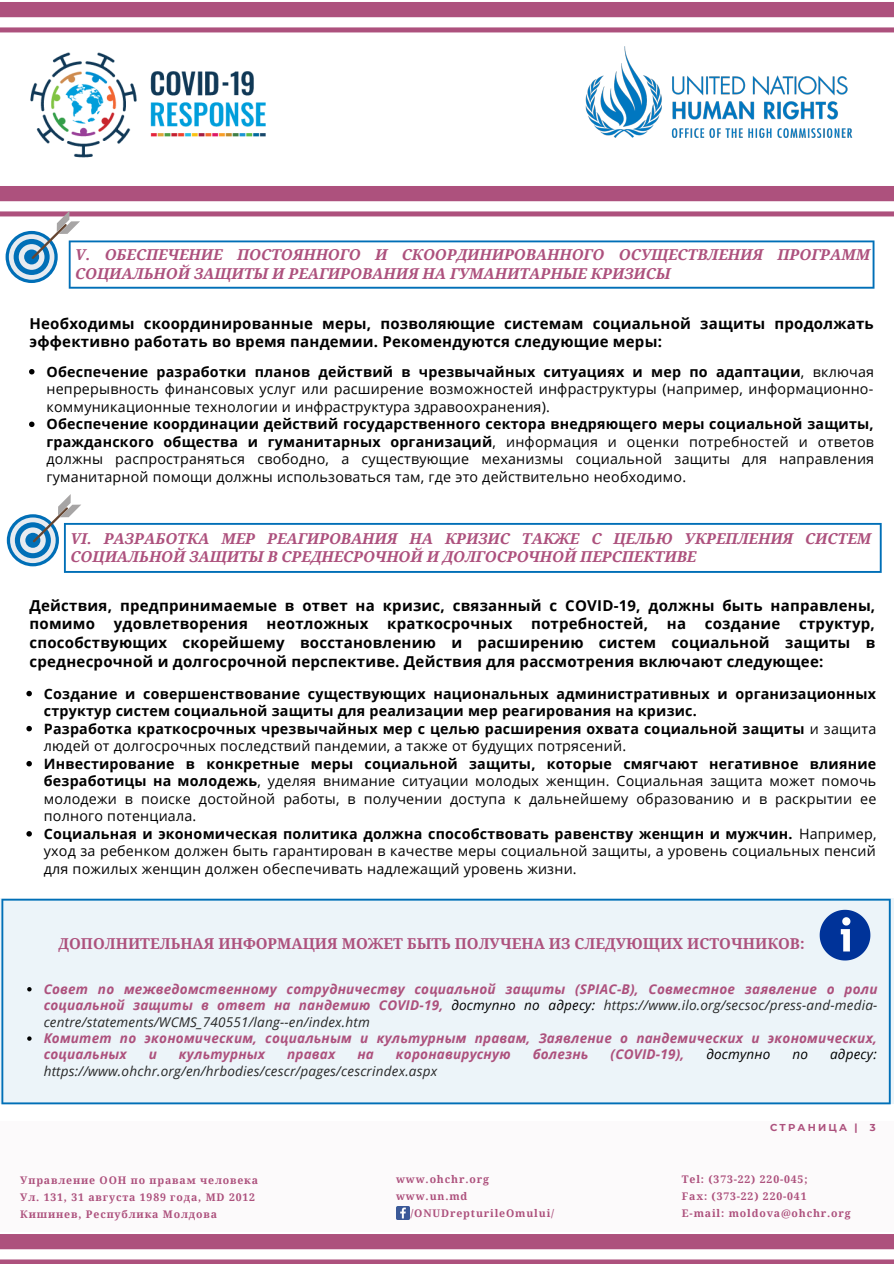
<style>
.page{position:relative;width:894px;height:1264px;background:#fff}
.page>*{position:absolute;margin:0;border:0;box-sizing:border-box;transform-origin:0 0}
.t1{font:700 15px/18.6px "Open Sans";letter-spacing:.015em;color:#000;text-align:justify}
.t2{font:italic 700 15px/18.6px "Droid Serif";color:#ad517d}
.t3{font:700 15px "Droid Serif";color:#ad517d}
.t4{font:14.25px/17.5px "Open Sans";letter-spacing:.015em;color:#000;text-align:justify}
.t5{font:700 14.25px/17.5px "Open Sans";letter-spacing:.015em;color:#000}
.t6{font:italic 700 13.5px/16.5px "Open Sans";letter-spacing:.015em;color:#ad517d;text-align:justify}
.t7{font:italic 13.5px "Open Sans";letter-spacing:.015em;color:#282828}
.t8{font:italic 13.5px "Open Sans";letter-spacing:.015em;color:#000}
.t9{font:700 10.5px/17.1px "Droid Serif";letter-spacing:.08em;color:#ad517d}
.t10{font:700 10.05px "Montserrat";letter-spacing:.22em;color:#ad517d}
.s1{font-weight:700}
.s2{font-weight:400}
.s3{font-weight:400;color:#000}
.s4{font-weight:400;color:#282828}
</style>
<div class="page">
<svg style="left:26px;top:690px;width:6px;height:6px"></svg>
<svg style="left:26px;top:726px;width:6px;height:5px"></svg>
<svg style="left:26px;top:761px;width:6px;height:5px"></svg>
<svg style="left:26px;top:831px;width:6px;height:5px"></svg>
<svg style="left:0;top:2px;width:893px;height:30px"></svg>
<svg style="left:0;top:1234px;width:893px;height:29px"></svg>
<img style="left:30px;top:52px;width:236px;height:106px">
<img style="left:557px;top:18px;width:323px;height:120px">
<div style="left:0;top:1121px;width:893px;height:110px;background:#fcfafb"></div>
<svg style="left:396px;top:1206px;width:13px;height:13px"></svg>
<svg style="left:7px;top:514px;width:52px;height:52px"></svg>
<svg style="left:10px;top:517px;width:46px;height:46px"></svg>
<div style="left:15px;top:522px;width:36px;height:36px;background:#006fb7;border-radius:50%"></div>
<div style="left:20px;top:527px;width:26px;height:26px;background:#e7ebf0;border-radius:50%"></div>
<div style="left:25px;top:533px;width:15px;height:15px;background:#006fb7;border-radius:50%"></div>
<svg style="left:33px;top:494px;width:848px;height:79px"></svg>
<svg style="left:29px;top:369px;width:5px;height:5px"></svg>
<svg style="left:29px;top:421px;width:5px;height:6px"></svg>
<svg style="left:0;top:186px;width:893px;height:103px"></svg>
<div style="left:1px;top:898px;width:889px;height:206px;background:#ecf4f9"></div>
<p class="t2" style="left:75px;top:246px;width:796px">V. ОБЕСПЕЧЕНИЕ ПОСТОЯННОГО И СКООРДИНИРОВАННОГО ОСУЩЕСТВЛЕНИЯ ПРОГРАММ<br>СОЦИАЛЬНОЙ ЗАЩИТЫ И РЕАГИРОВАНИЯ НА ГУМАНИТАРНЫЕ КРИЗИСЫ</p>
<p class="t1" style="left:29px;top:313px;width:845px">Необходимы скоординированные меры, позволяющие системам социальной защиты продолжать эффективно работать во время пандемии. Рекомендуются следующие меры:</p>
<p class="t4" style="left:46px;top:362px;width:829px"><span class="s1">Обеспечение разработки планов действий в чрезвычайных ситуациях и мер по адаптации</span>, включая непрерывность финансовых услуг или расширение возможностей инфраструктуры (например, информационно&shy;коммуникационные технологии и инфраструктура здравоохранения).</p>
<p class="t4" style="left:46px;top:415px;width:828px"><span class="s1">Обеспечение координации действий государственного сектора внедряющего меры социальной защиты, гражданского общества и гуманитарных организаций</span>, информация и оценки потребностей и ответов должны распространяться свободно, а существующие механизмы социальной защиты для направления гуманитарной помощи должны использоваться там, где это действительно необходимо.</p>
<p class="t2" style="left:71px;top:529px;width:801px">VI. РАЗРАБОТКА МЕР РЕАГИРОВАНИЯ НА КРИЗИС ТАКЖЕ С ЦЕЛЬЮ УКРЕПЛЕНИЯ СИСТЕМ<br>СОЦИАЛЬНОЙ ЗАЩИТЫ В СРЕДНЕСРОЧНОЙ И ДОЛГОСРОЧНОЙ ПЕРСПЕКТИВЕ</p>
<p class="t1" style="left:29px;top:595px;width:847px">Действия, предпринимаемые в ответ на кризис, связанный с COVID-19, должны быть направлены, помимо удовлетворения неотложных краткосрочных потребностей, на создание структур, способствующих скорейшему восстановлению и расширению систем социальной защиты в среднесрочной и долгосрочной перспективе. Действия для рассмотрения включают следующее:</p>
<p class="t5" style="left:44px;top:684px;width:833px">Создание и совершенствование существующих национальных административных и организационных структур систем социальной защиты для реализации мер реагирования на кризис.<br>Разработка краткосрочных чрезвычайных мер с целью расширения охвата социальной защиты <span class="s2">и защита людей от долгосрочных последствий пандемии, а также от будущих потрясений.</span></p>
<p class="t4" style="left:44px;top:754px;width:833px;text-align:left"><span class="s1">Инвестирование в конкретные меры социальной защиты, которые смягчают негативное влияние безработицы на молодежь</span>, уделяя внимание ситуации молодых женщин. Социальная защита может помочь молодежи в поиске достойной работы, в получении доступа к дальнейшему образованию и в раскрытии ее полного потенциала.<br><span class="s1">Социальная и экономическая политика должна способствовать равенству женщин и мужчин.</span> Например, уход за ребенком должен быть гарантирован в качестве меры социальной защиты, а уровень социальных пенсий для пожилых женщин должен обеспечивать надлежащий уровень жизни.</p>
<p class="t3" style="left:58px;top:934px;width:747px">ДОПОЛНИТЕЛЬНАЯ ИНФОРМАЦИЯ МОЖЕТ БЫТЬ ПОЛУЧЕНА ИЗ СЛЕДУЮЩИХ ИСТОЧНИКОВ:</p>
<p class="t6" style="left:44px;top:980px;width:835px">Совет по межведомственному сотрудничеству социальной защиты (SPIAC-B), Совместное заявление о роли социальной защиты в ответ на пандемию COVID-19, <span class="s3">доступно по адресу:</span> <span class="s4">https://www.ilo.org/secsoc/press-and-media&shy;centre/statements/WCMS_740551/lang--en/index.htm</span></p>
<p class="t6" style="left:44px;top:1029px;width:834px">Комитет по экономическим, социальным и культурным правам, Заявление о пандемических и экономических, социальных</p>
<p class="t6" style="left:149px;top:1045px;width:10px">и</p>
<p class="t6" style="left:179px;top:1045px;width:88px">культурных</p>
<p class="t6" style="left:287px;top:1045px;width:50px">правах</p>
<p class="t6" style="left:357px;top:1045px;width:18px">на</p>
<p class="t6" style="left:396px;top:1045px;width:116px">коронавирусную</p>
<p class="t6" style="left:532px;top:1045px;width:57px">болезнь</p>
<p class="t6" style="left:610px;top:1045px;width:75px">(COVID-19),</p>
<p class="t8" style="left:706px;top:1044px;width:66px">доступно</p>
<p class="t8" style="left:792px;top:1044px;width:17px">по</p>
<p class="t8" style="left:829px;top:1044px;width:48px">адресу:</p>
<p class="t7" style="left:44px;top:1061px;width:395px">https://www.ohchr.org/en/hrbodies/cescr/pages/cescrindex.aspx</p>
<p class="t9" style="left:20px;top:1171px;width:239px">Управление ООН по правам человека<br>Ул. 131, 31 августа 1989 года, MD 2012<br>Кишинев, Республика Молдова</p>
<p class="t9" style="left:396px;top:1171px;width:94px;line-height:16.6px">www.ohchr.org www.un.md</p>
<p class="t9" style="left:410px;top:1204px;width:145px">/ONUDrepturileOmului/</p>
<p class="t10" style="left:769px;top:1120px;width:107px">СТРАНИЦА | 3</p>
<p class="t9" style="left:681px;top:1170px;width:170px">Tel: (373-22) 220-045;<br>Fax: (373-22) 220-041<br>E-mail: moldova@ohchr.org</p>
</div>
